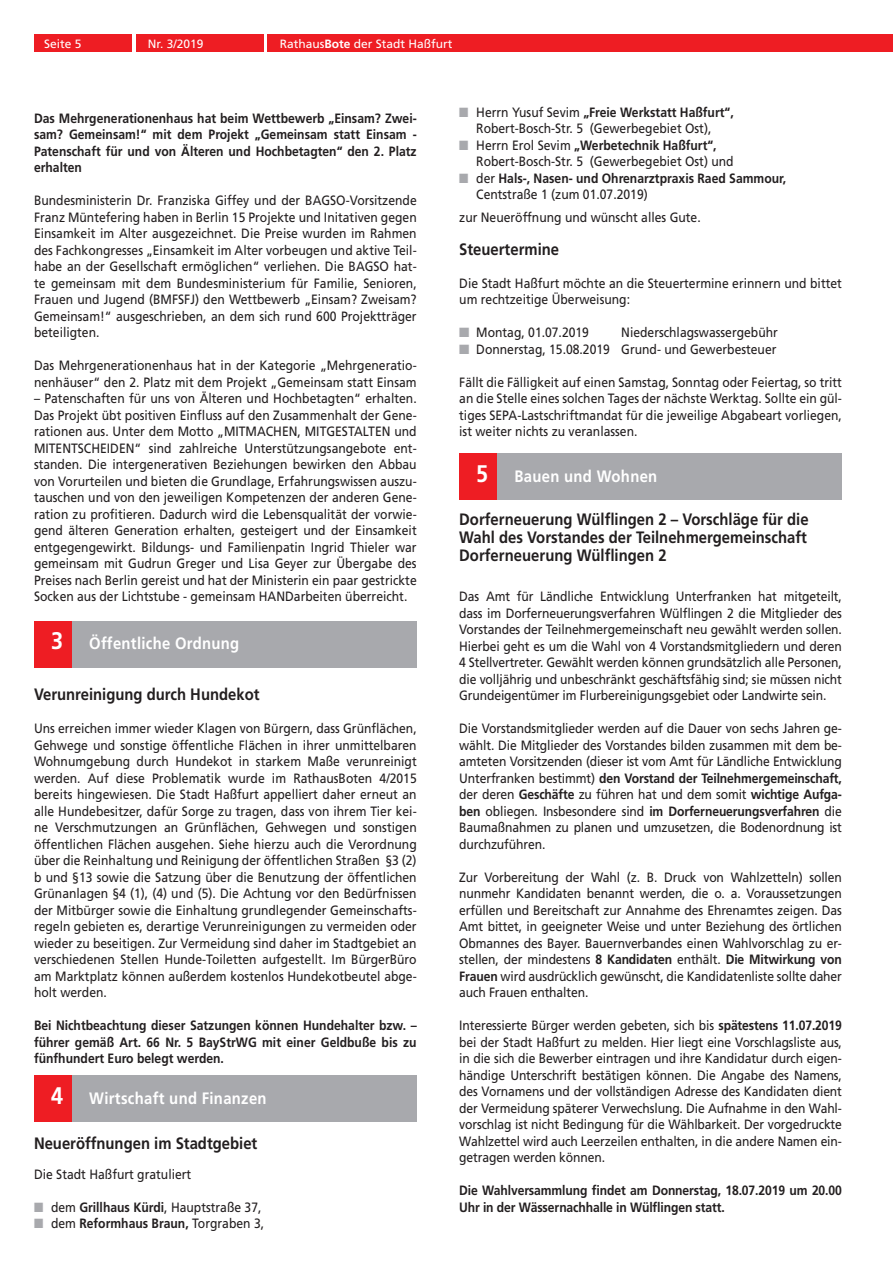
<style>
.page{position:relative;width:893px;height:1263px;background:#fff}
.page>*{position:absolute;margin:0;border:0;box-sizing:border-box;transform-origin:0 0}
.t1{font:700 16.5px/18px "Frutiger";color:#231f20;text-align:justify;scale:.9 1}
.t2{font:700 16.5px "Frutiger";letter-spacing:.02em;color:#fff;scale:.9 1}
.t3{font:13.5px/16.5px "Frutiger";color:#231f20;text-align:justify;scale:.9 1}
.t4{font:700 13.5px/16.5px "Frutiger";color:#231f20;text-align:justify;scale:.9 1}
.t5{font:12px "Frutiger";color:#fff}
.s1{font-weight:700}
.s2{font-size:24px}
.s3{color:#a8a9ad}
.s4{font-weight:400}
</style>
<div class="page">
<div style="left:34px;top:34px;width:98px;height:17px;background:#ee1d23"></div>
<div style="left:136px;top:34px;width:128px;height:17px;background:#ee1d23"></div>
<div style="left:268px;top:34px;width:625px;height:17px;background:#ee1d23"></div>
<div style="left:34px;top:621px;width:38px;height:46px;background:#ee1d23"></div>
<div style="left:72px;top:621px;width:345px;height:46px;background:#a8a9ad"></div>
<div style="left:34px;top:1075px;width:38px;height:47px;background:#ee1d23"></div>
<div style="left:72px;top:1075px;width:345px;height:47px;background:#a8a9ad"></div>
<div style="left:459px;top:453px;width:38px;height:47px;background:#ee1d23"></div>
<div style="left:497px;top:453px;width:345px;height:47px;background:#a8a9ad"></div>
<p class="t5" style="left:44px;top:37px;width:39px">Seite 5</p>
<p class="t5" style="left:148px;top:37px;width:57px">Nr. 3/2019</p>
<p class="t5" style="left:280px;top:37px;width:174px">Rathaus<span class="s1">Bote</span> der Stadt Haßfurt</p>
<p class="t4" style="left:34px;top:110px;width:427px">Das Mehrgenerationenhaus hat beim Wettbewerb „Einsam? Zwei&shy;sam? Gemeinsam!“ mit dem Projekt „Gemeinsam statt Einsam - Patenschaft für und von Älteren und Hochbetagten“ den 2. Platz erhalten</p>
<p class="t3" style="left:34px;top:192px;width:427px">Bundesministerin Dr. Franziska Giffey und der BAGSO-Vorsitzende Franz Müntefering haben in Berlin 15 Projekte und Initativen gegen Einsamkeit im Alter ausgezeichnet. Die Preise wurden im Rahmen des Fachkongresses „Einsamkeit im Alter vorbeugen und aktive Teil&shy;habe an der Gesellschaft ermöglichen“ verliehen. Die BAGSO hat&shy;te gemeinsam mit dem Bundesministerium für Familie, Senioren, Frauen und Jugend (BMFSFJ) den Wettbewerb „Einsam? Zweisam?<br>Gemeinsam!“ ausgeschrieben, an dem sich rund 600 Projektträger beteiligten.</p>
<p class="t3" style="left:34px;top:357px;width:427px">Das Mehrgenerationenhaus hat in der Kategorie „Mehrgeneratio&shy;nenhäuser“ den 2. Platz mit dem Projekt „Gemeinsam statt Einsam</p>
<p class="t3" style="left:34px;top:390px;width:427px">– Patenschaften für uns von Älteren und Hochbetagten“ erhalten.<br>Das Projekt übt positiven Einfluss auf den Zusammenhalt der Gene&shy;rationen aus. Unter dem Motto „MITMACHEN, MITGESTALTEN und MITENTSCHEIDEN“ sind zahlreiche Unterstützungsangebote ent&shy;standen. Die intergenerativen Beziehungen bewirken den Abbau von Vorurteilen und bieten die Grundlage, Erfahrungswissen auszu&shy;tauschen und von den jeweiligen Kompetenzen der anderen Gene&shy;ration zu profitieren. Dadurch wird die Lebensqualität der vorwie&shy;gend älteren Generation erhalten, gesteigert und der Einsamkeit entgegengewirkt. Bildungs- und Familienpatin Ingrid Thieler war gemeinsam mit Gudrun Greger und Lisa Geyer zur Übergabe des Preises nach Berlin gereist und hat der Ministerin ein paar gestrickte Socken aus der Lichtstube - gemeinsam HANDarbeiten überreicht.</p>
<p class="t2" style="left:51px;top:634px;width:211px"><span class="s2">3</span> Öffentliche Ordnung</p>
<p class="t1" style="left:34px;top:685px;width:252px">Verunreinigung durch Hundekot</p>
<p class="t3" style="left:34px;top:720px;width:427px">Uns erreichen immer wieder Klagen von Bürgern, dass Grünflächen, Gehwege und sonstige öffentliche Flächen in ihrer unmittelbaren Wohnumgebung durch Hundekot in starkem Maße verunreinigt werden. Auf diese Problematik wurde im RathausBoten 4/2015 bereits hingewiesen. Die Stadt Haßfurt appelliert daher erneut an alle Hundebesitzer, dafür Sorge zu tragen, dass von ihrem Tier kei&shy;ne Verschmutzungen an Grünflächen, Gehwegen und sonstigen öffentlichen Flächen ausgehen. Siehe hierzu auch die Verordnung über die Reinhaltung und Reinigung der öffentlichen Straßen §3 (2) b und §13 sowie die Satzung über die Benutzung der öffentlichen Grünanlagen §4 (1), (4) und (5). Die Achtung vor den Bedürfnissen der Mitbürger sowie die Einhaltung grundlegender Gemeinschafts&shy;regeln gebieten es, derartige Verunreinigungen zu vermeiden oder wieder zu beseitigen. Zur Vermeidung sind daher im Stadtgebiet an verschiedenen Stellen Hunde-Toiletten aufgestellt. Im BürgerBüro am Marktplatz können außerdem kostenlos Hundekotbeutel abge&shy;holt werden.</p>
<p class="t4" style="left:34px;top:1017px;width:427px">Bei Nichtbeachtung dieser Satzungen können Hundehalter bzw. – führer gemäß Art. 66 Nr. 5 BayStrWG mit einer Geldbuße bis zu fünfhundert Euro belegt werden.</p>
<p class="t2" style="left:51px;top:1088px;width:241px"><span class="s2">4</span> Wirtschaft und Finanzen</p>
<p class="t1" style="left:34px;top:1134px;width:250px">Neueröffnungen im Stadtgebiet</p>
<p class="t3" style="left:34px;top:1166px;width:176px">Die Stadt Haßfurt gratuliert</p>
<p class="t3" style="left:34px;top:1199px;width:254px"><span class="s3">■</span> dem <span class="s1">Grillhaus Kürdi</span>, Hauptstraße 37,</p>
<p class="t4" style="left:34px;top:1215px;width:257px"><span class="s3">■</span> <span class="s4">dem</span> Reformhaus Braun, <span class="s4">Torgraben 3,</span></p>
<p class="t3" style="left:459px;top:104px;width:306px;text-align:center"><span class="s3">■</span> Herrn Yusuf Sevim <span class="s1">„Freie Werkstatt Haßfurt“,<br></span>Robert-Bosch-Str. 5 (Gewerbegebiet Ost),</p>
<p class="t3" style="left:476px;top:137px;width:288px;text-indent:-17px"><span class="s3">■</span> Herrn Erol Sevim <span class="s1">„Werbetechnik Haßfurt“,<br></span>Robert-Bosch-Str. 5 (Gewerbegebiet Ost) und</p>
<p class="t4" style="left:476px;top:170px;width:346px;text-indent:-17px"><span class="s3">■</span> <span class="s4">der</span> Hals-, Nasen- und Ohrenarztpraxis Raed Sammour,<br><span class="s4">Centstraße 1 (zum 01.07.2019)</span></p>
<p class="t3" style="left:459px;top:209px;width:270px">zur Neueröffnung und wünscht alles Gute.</p>
<p class="t1" style="left:459px;top:240px;width:112px">Steuertermine</p>
<p class="t3" style="left:459px;top:275px;width:427px">Die Stadt Haßfurt möchte an die Steuertermine erinnern und bittet um rechtzeitige Überweisung:</p>
<p class="t3" style="left:459px;top:324px;width:146px"><span class="s3">■</span> Montag, 01.07.2019</p>
<p class="t3" style="left:621px;top:324px;width:176px">Niederschlagswassergebühr</p>
<p class="t3" style="left:459px;top:341px;width:354px"><span class="s3">■</span> Donnerstag, 15.08.2019 Grund- und Gewerbesteuer</p>
<p class="t3" style="left:459px;top:374px;width:427px">Fällt die Fälligkeit auf einen Samstag, Sonntag oder Feiertag, so tritt an die Stelle eines solchen Tages der nächste Werktag. Sollte ein gül&shy;tiges SEPA-Lastschriftmandat für die jeweilige Abgabeart vorliegen, ist weiter nichts zu veranlassen.</p>
<p class="t2" style="left:476px;top:466px;width:203px"><span class="s2">5</span> Bauen und Wohnen</p>
<p class="t1" style="left:459px;top:510px;width:390px">Dorferneuerung Wülflingen 2 – Vorschläge für die Wahl des Vorstandes der Teilnehmergemeinschaft Dorferneuerung Wülflingen 2</p>
<p class="t3" style="left:459px;top:588px;width:427px">Das Amt für Ländliche Entwicklung Unterfranken hat mitgeteilt, dass im Dorferneuerungsverfahren Wülflingen 2 die Mitglieder des Vorstandes der Teilnehmergemeinschaft neu gewählt werden sollen.<br>Hierbei geht es um die Wahl von 4 Vorstandsmitgliedern und deren 4 Stellvertreter. Gewählt werden können grundsätzlich alle Personen, die volljährig und unbeschränkt geschäftsfähig sind; sie müssen nicht Grundeigentümer im Flurbereinigungsgebiet oder Landwirte sein.</p>
<p class="t3" style="left:459px;top:720px;width:427px">Die Vorstandsmitglieder werden auf die Dauer von sechs Jahren ge&shy;wählt. Die Mitglieder des Vorstandes bilden zusammen mit dem be&shy;amteten Vorsitzenden (dieser ist vom Amt für Ländliche Entwicklung Unterfranken bestimmt) <span class="s1">den Vorstand der Teilnehmergemeinschaft, </span>der deren <span class="s1">Geschäfte</span> zu führen hat und dem somit <span class="s1">wichtige Aufga&shy;ben</span> obliegen. Insbesondere sind <span class="s1">im Dorferneuerungsverfahren</span> die Baumaßnahmen zu planen und umzusetzen, die Bodenordnung ist durchzuführen.</p>
<p class="t3" style="left:459px;top:869px;width:427px">Zur Vorbereitung der Wahl (z. B. Druck von Wahlzetteln) sollen nunmehr Kandidaten benannt werden, die o. a. Voraussetzungen erfüllen und Bereitschaft zur Annahme des Ehrenamtes zeigen. Das Amt bittet, in geeigneter Weise und unter Beziehung des örtlichen Obmannes des Bayer. Bauernverbandes einen Wahlvorschlag zu er&shy;stellen, der mindestens <span class="s1">8 Kandidaten</span> enthält. <span class="s1">Die Mitwirkung von Frauen</span> wird ausdrücklich gewünscht, die Kandidatenliste sollte daher auch Frauen enthalten.</p>
<p class="t3" style="left:459px;top:1017px;width:427px">Interessierte Bürger werden gebeten, sich bis <span class="s1">spätestens 11.07.2019 </span>bei der Stadt Haßfurt zu melden. Hier liegt eine Vorschlagsliste aus, in die sich die Bewerber eintragen und ihre Kandidatur durch eigen&shy;händige Unterschrift bestätigen können. Die Angabe des Namens, des Vornamens und der vollständigen Adresse des Kandidaten dient der Vermeidung späterer Verwechslung. Die Aufnahme in den Wahl&shy;vorschlag ist nicht Bedingung für die Wählbarkeit. Der vorgedruckte Wahlzettel wird auch Leerzeilen enthalten, in die andere Namen ein&shy;getragen werden können.</p>
<p class="t4" style="left:459px;top:1182px;width:427px">Die Wahlversammlung findet am Donnerstag, 18.07.2019 um 20.00<br>Uhr in der Wässernachhalle in Wülflingen statt.</p>
</div>
